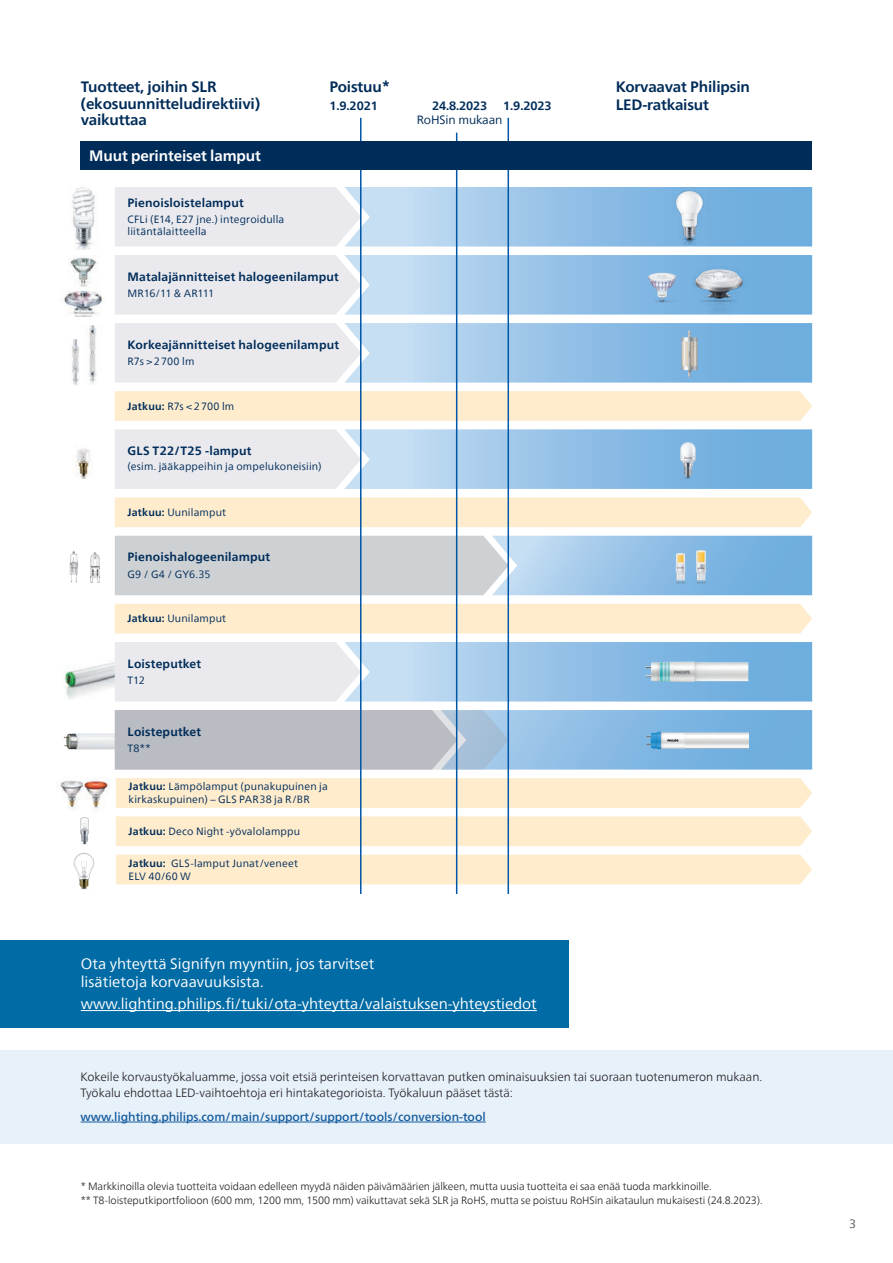
<style>
.page{position:relative;width:893px;height:1263px;background:#fff}
.page>*{position:absolute;margin:0;border:0;box-sizing:border-box;transform-origin:0 0}
.platte_tekst{font:15px/18px "Neue Frutiger World";color:#fff}
.platte_tekst-2{font:700 15px/16.5px "Neue Frutiger World";letter-spacing:-.01em;color:#002c59}
.platte_tekst-3{font:700 15px "Neue Frutiger World";letter-spacing:-.01em;color:#fff}
.platte_tekst-4{font:300 12px/15.6px "Neue Frutiger World";letter-spacing:-.005em;color:#231f20}
._01_Body_Copy{font:700 12px "Neue Frutiger World";letter-spacing:.015em;color:#002c59}
.platte_tekst-5{font:500 12px "Neue Frutiger World";letter-spacing:-.005em;color:#175d9e}
.platte_tekst-6{font:700 12px "Neue Frutiger World";letter-spacing:-.01em;color:#002c59}
.platte_tekst-7{font:12px "Neue Frutiger World";letter-spacing:-.01em;color:#002c59}
.t1{font:12px "Neue Frutiger World";color:#52575f}
._01_Body_Copy-2{font:10.5px/12.6px "Neue Frutiger World";letter-spacing:.015em;color:#002c59}
.platte_tekst-8{font:300 10.5px "Neue Frutiger World";letter-spacing:-.01em;color:#231f20}
._01_Body_Copy-3{font:10.5px "Neue Frutiger World";letter-spacing:-.02em;color:#002c59}
.s1{font-weight:700}
</style>
<div class="page">
<img style="left:64px;top:661px;width:103px;height:51px">
<svg style="left:115px;top:187px;width:697px;height:60px;background:#b5d1ea"></svg>
<svg style="left:115px;top:255px;width:697px;height:60px;background:#bad4eb"></svg>
<svg style="left:115px;top:323px;width:697px;height:60px;background:#b3d0e9"></svg>
<svg style="left:115px;top:642px;width:697px;height:59px;background:#b5d1ea"></svg>
<svg style="left:115px;top:429px;width:697px;height:60px;background:#b4d1ea"></svg>
<div style="left:115px;top:391px;width:697px;height:30px;background:#feeccd"></div>
<div style="left:115px;top:604px;width:697px;height:29px;background:#feeccd"></div>
<div style="left:115px;top:497px;width:697px;height:30px;background:#feeccd"></div>
<img style="left:72px;top:187px;width:23px;height:62px">
<img style="left:69px;top:256px;width:29px;height:31px">
<img style="left:63px;top:290px;width:39px;height:27px">
<img style="left:89px;top:326px;width:8px;height:58px">
<img style="left:72px;top:339px;width:7px;height:46px">
<img style="left:93px;top:552px;width:7px;height:31px">
<img style="left:69px;top:550px;width:24px;height:33px">
<img style="left:646px;top:662px;width:102px;height:20px">
<img style="left:64px;top:733px;width:51px;height:16px">
<svg style="left:115px;top:710px;width:697px;height:60px;background:#a3bbd1"></svg>
<img style="left:642px;top:728px;width:106px;height:25px">
<div style="left:0;top:1050px;width:893px;height:93px;background:#e7f1fa"></div>
<div style="left:116px;top:778px;width:696px;height:30px;background:#feeccd"></div>
<div style="left:116px;top:816px;width:696px;height:30px;background:#feeccd"></div>
<div style="left:116px;top:855px;width:696px;height:29px;background:#feeccd"></div>
<svg style="left:115px;top:536px;width:697px;height:59px;background:#b7cbdc"></svg>
<img style="left:75px;top:448px;width:18px;height:30px">
<img style="left:80px;top:817px;width:9px;height:28px">
<img style="left:60px;top:780px;width:23px;height:30px">
<img style="left:83px;top:779px;width:26px;height:32px">
<img style="left:73px;top:853px;width:22px;height:37px">
<hr style="left:360px;top:118px;width:1px;height:776px;background:#0157a7">
<hr style="left:507px;top:118px;width:2px;height:776px;background:#0157a7">
<hr style="left:456px;top:133px;width:1px;height:761px;background:#0157a7">
<div style="left:81px;top:141px;width:731px;height:29px;background:#002c59"></div>
<img style="left:681px;top:266px;width:76px;height:49px">
<img style="left:695px;top:269px;width:23px;height:31px">
<img style="left:648px;top:273px;width:32px;height:29px">
<img style="left:648px;top:273px;width:29px;height:28px">
<img style="left:662px;top:543px;width:21px;height:48px">
<img style="left:683px;top:543px;width:36px;height:48px">
<img style="left:681px;top:331px;width:17px;height:47px">
<img style="left:675px;top:431px;width:26px;height:55px">
<img style="left:669px;top:187px;width:41px;height:57px">
<img style="left:676px;top:191px;width:27px;height:48px">
<hr style="left:81px;top:1122px;width:405px;height:1px;background:#175d9e">
<div style="left:0;top:940px;width:568px;height:88px;background:#006ba4"></div>
<hr style="left:81px;top:1010px;width:456px;height:1px;background:#fff">
<p class="platte_tekst-2" style="left:81px;top:79px;width:181px">Tuotteet, joihin SLR (ekosuunnitteludirektiivi) vaikuttaa</p>
<p class="platte_tekst-2" style="left:330px;top:79px;width:62px">Poistuu*</p>
<p class="platte_tekst-6" style="left:330px;top:96px;width:50px">1.9.2021</p>
<p class="platte_tekst-6" style="left:503px;top:96px;width:50px">1.9.2023</p>
<p class="platte_tekst-6" style="left:432px;top:96px;width:57px">24.8.2023</p>
<p class="platte_tekst-7" style="left:417px;top:110px;width:87px">RoHSin mukaan</p>
<p class="platte_tekst-3" style="left:89px;top:142px;width:173px">Muut perinteiset lamput</p>
<p class="_01_Body_Copy" style="left:128px;top:192px;width:118px">Pienoisloistelamput</p>
<p class="_01_Body_Copy-2" style="left:128px;top:213px;width:158px">CFLi (E14, E27 jne.) integroidulla liitäntälaitteella</p>
<p class="_01_Body_Copy" style="left:128px;top:266px;width:213px">Matalajännitteiset halogeenilamput</p>
<p class="_01_Body_Copy-3" style="left:128px;top:285px;width:88px">MR16/11 &amp; AR111</p>
<p class="_01_Body_Copy" style="left:128px;top:334px;width:213px">Korkeajännitteiset halogeenilamput</p>
<p class="_01_Body_Copy-2" style="left:128px;top:355px;width:68px">R7s &gt;2700 lm</p>
<p class="_01_Body_Copy-2" style="left:128px;top:400px;width:108px"><span class="s1">Jatkuu:</span> R7s &lt;2700 lm</p>
<p class="_01_Body_Copy" style="left:128px;top:440px;width:125px">GLS T22/T25 -lamput</p>
<p class="_01_Body_Copy-2" style="left:128px;top:461px;width:196px">(esim. jääkappeihin ja ompelukoneisiin)</p>
<p class="_01_Body_Copy-2" style="left:128px;top:506px;width:100px"><span class="s1">Jatkuu:</span> Uunilamput</p>
<p class="_01_Body_Copy" style="left:128px;top:546px;width:144px">Pienoishalogeenilamput</p>
<p class="_01_Body_Copy-2" style="left:128px;top:568px;width:85px">G9 / G4 / GY6.35</p>
<p class="_01_Body_Copy-2" style="left:128px;top:612px;width:100px"><span class="s1">Jatkuu:</span> Uunilamput</p>
<p class="_01_Body_Copy" style="left:128px;top:653px;width:75px">Loisteputket</p>
<p class="_01_Body_Copy-2" style="left:128px;top:674px;width:19px">T12</p>
<p class="_01_Body_Copy" style="left:128px;top:721px;width:75px">Loisteputket</p>
<p class="_01_Body_Copy-2" style="left:128px;top:742px;width:24px">T8**</p>
<p class="_01_Body_Copy-2" style="left:129px;top:780px;width:201px"><span class="s1">Jatkuu:</span> Lämpölamput (punakupuinen ja kirkaskupuinen) – GLS PAR38 ja R/BR</p>
<p class="_01_Body_Copy-2" style="left:129px;top:825px;width:173px"><span class="s1">Jatkuu:</span> Deco Night -yövalolamppu</p>
<p class="_01_Body_Copy-2" style="left:129px;top:857px;width:171px"><span class="s1">Jatkuu:</span> GLS-lamput Junat/veneet<br>ELV 40/60 W</p>
<p class="platte_tekst" style="left:81px;top:955px;width:295px">Ota yhteyttä Signifyn myyntiin, jos tarvitset lisätietoja korvaavuuksista.</p>
<p class="platte_tekst" style="left:81px;top:995px;width:458px">www.lighting.philips.fi/tuki/ota-yhteytta/valaistuksen-yhteystiedot</p>
<p class="platte_tekst-2" style="left:616px;top:78px;width:136px;line-height:18px">Korvaavat Philipsin<br>LED-ratkaisut</p>
<p class="platte_tekst-4" style="left:81px;top:1069px;width:683px">Kokeile korvaustyökaluamme, jossa voit etsiä perinteisen korvattavan putken ominaisuuksien tai suoraan tuotenumeron mukaan.<br>Työkalu ehdottaa LED-vaihtoehtoja eri hintakategorioista. Työkaluun pääset tästä:</p>
<p class="platte_tekst-5" style="left:81px;top:1107px;width:407px">www.lighting.philips.com/main/support/support/tools/conversion-tool</p>
<p class="platte_tekst-8" style="left:81px;top:1178px;width:632px">* Markkinoilla olevia tuotteita voidaan edelleen myydä näiden päivämäärien jälkeen, mutta uusia tuotteita ei saa enää tuoda markkinoille.</p>
<p class="platte_tekst-8" style="left:81px;top:1192px;width:683px">** T8-loisteputkiportfolioon (600 mm, 1200 mm, 1500 mm) vaikuttavat sekä SLR ja RoHS, mutta se poistuu RoHSin aikataulun mukaisesti (24.8.2023).</p>
<p class="t1" style="left:849px;top:1215px;width:8px">3</p>
</div>
